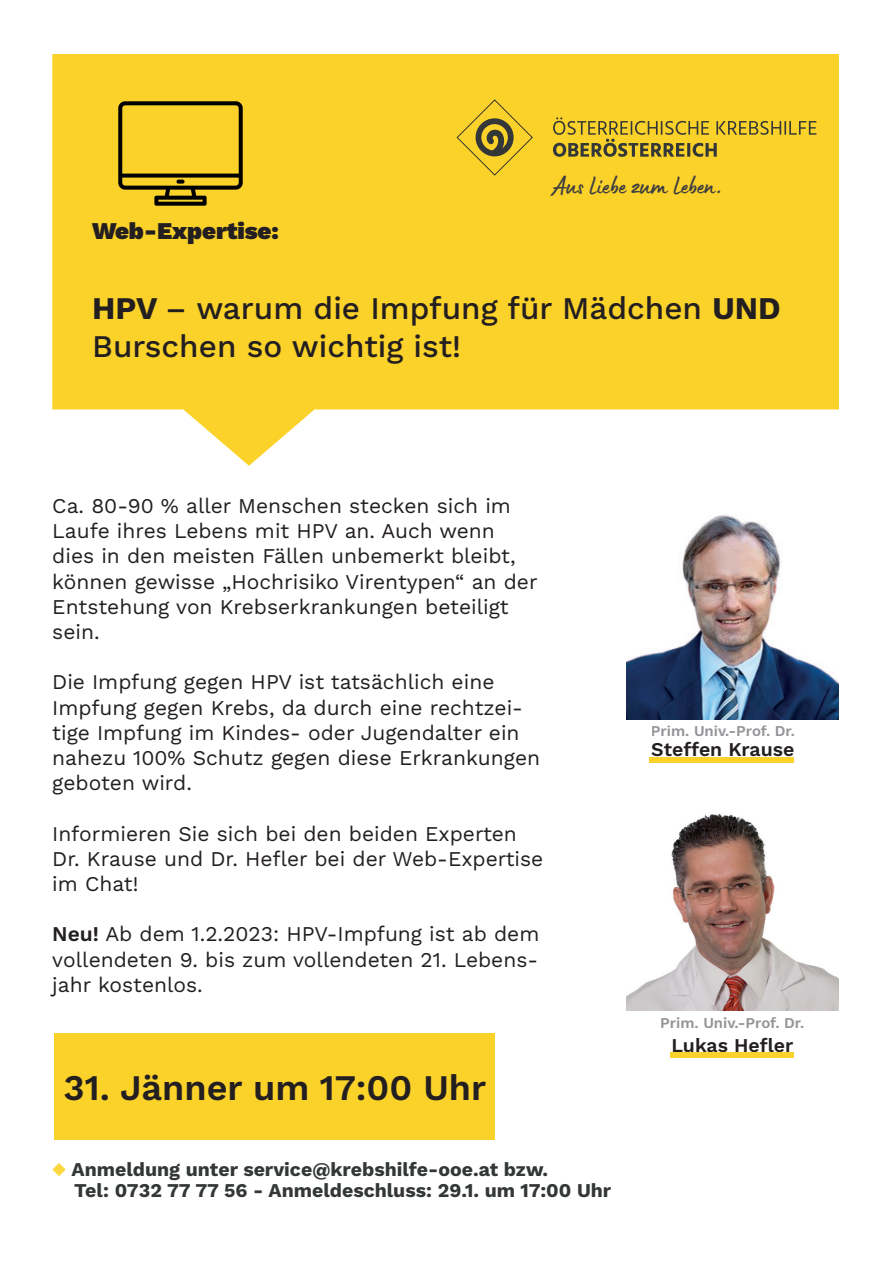
<style>
.page{position:relative;width:893px;height:1263px;background:#fff}
.page>*{position:absolute;margin:0;border:0;box-sizing:border-box;transform-origin:0 0}
.t1{font:600 36px "Work Sans";color:#231f20}
.t2{font:500 31.5px/37.8px "Work Sans";color:#231f20}
.t3{font:26.1px "Lumios Marker";color:#3e3e3f}
.t4{font:900 24px "Work Sans";color:#231f20}
.t5{font:21px/25.2px "Work Sans";color:#231f20}
.t6{font:700 19.5px/21px "Work Sans";color:#343737}
.t7{font:600 19.5px "Work Sans";color:#231f20}
.t8{font:600 15px "Work Sans";color:#939598}
.s1{font-weight:700}
.s2{font-weight:600}
.s3{font-weight:500;color:#f9d73d}
</style>
<div class="page">
<svg style="left:52px;top:54px;width:787px;height:412px;background:#fbd847"></svg>
<svg style="left:553px;top:117px;width:263px;height:40px;background:#ceaf2c"></svg>
<svg style="left:456px;top:99px;width:77px;height:77px;background:#d8b72c"></svg>
<img style="left:117px;top:89px;width:127px;height:128px">
<img style="left:626px;top:814px;width:213px;height:197px">
<img style="left:626px;top:515px;width:213px;height:205px">
<div style="left:649px;top:757px;width:145px;height:6px;background:#fbd22a"></div>
<div style="left:670px;top:1052px;width:124px;height:6px;background:#fbd22a"></div>
<div style="left:54px;top:1034px;width:441px;height:106px;background:#fbd22a"></div>
<p class="t4" style="left:92px;top:213px;width:188px">Web-Expertise:</p>
<p class="t3" style="left:555px;top:169px;width:170px">Aus Liebe zum Leben.</p>
<h2 class="t2" style="left:92px;top:288px;width:690px"><span class="s1">HPV</span> – warum die Impfung für Mädchen <span class="s1">UND<br></span>Burschen so wichtig ist!</h2>
<p class="t5" style="left:52px;top:492px;width:487px">Ca. 80-90 % aller Menschen stecken sich im Laufe ihres Lebens mit HPV an. Auch wenn dies in den meisten Fällen unbemerkt bleibt, können gewisse „Hochrisiko Virentypen“ an der Entstehung von Krebserkrankungen beteiligt sein.</p>
<p class="t5" style="left:52px;top:669px;width:489px">Die Impfung gegen HPV ist tatsächlich eine Impfung gegen Krebs, da durch eine rechtzei&shy;tige Impfung im Kindes- oder Jugendalter ein nahezu 100% Schutz gegen diese Erkrankungen geboten wird.</p>
<p class="t5" style="left:52px;top:820px;width:493px">Informieren Sie sich bei den beiden Experten<br>Dr. Krause und Dr. Hefler bei der Web-Expertise im Chat!</p>
<p class="t5" style="left:52px;top:921px;width:489px;text-align:justify"><span class="s2">Neu!</span> Ab dem 1.2.2023: HPV-Impfung ist ab dem vollendeten 9. bis zum vollendeten 21. Lebens&shy;jahr kostenlos.</p>
<h1 class="t1" style="left:64px;top:1060px;width:424px">31. Jänner um 17:00 Uhr</h1>
<p class="t6" style="left:74px;top:1158px;width:538px;text-indent:-22px"><span class="s3">◆</span> Anmeldung unter service@krebshilfe-ooe.at bzw.<br>Tel: 0732 77 77 56 - Anmeldeschluss: 29.1. um 17:00 Uhr</p>
<p class="t8" style="left:651px;top:720px;width:146px">Prim. Univ.-Prof. Dr.</p>
<p class="t7" style="left:651px;top:735px;width:145px">Steffen Krause</p>
<p class="t8" style="left:660px;top:1011px;width:146px">Prim. Univ.-Prof. Dr.</p>
<p class="t7" style="left:671px;top:1030px;width:123px">Lukas Hefler</p>
</div>
